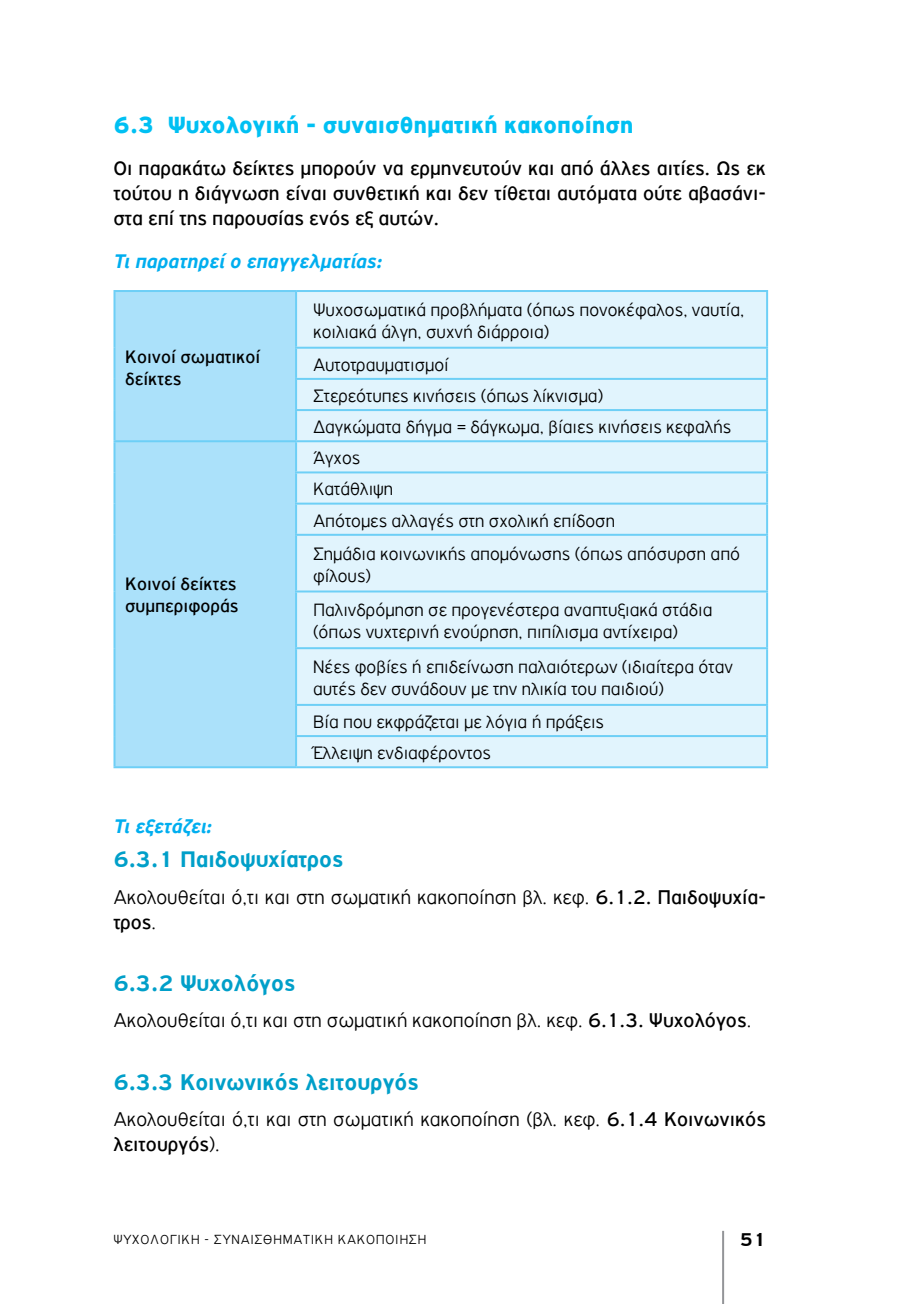
<style>
.page{position:relative;width:908px;height:1304px;background:#fff}
.page>*{position:absolute;margin:0;border:0;box-sizing:border-box;transform-origin:0 0}
.t1{font:900 25px "PF Highway Gothic";color:#00c0f3}
.t2{font:700 24px "PF Highway Gothic";color:#009fc9}
.t3{font:300 21px/25px "PF Highway Gothic";color:#000}
.t4{font:21px/25px "PF Highway Gothic";color:#000;text-align:justify}
.t5{font:italic 700 21px "PF Highway Gothic";color:#00aeef}
.t6{font:700 20px "PF Highway Gothic";color:#000}
.t7{font:300 19px/31.2px "PF Highway Gothic";color:#000}
.t8{font:19px/22px "PF Highway Gothic";color:#000}
.t9{font:300 14px "PF Highway Gothic";letter-spacing:.06em;color:#000}
.s1{font-weight:400}
</style>
<div class="page">
<hr style="left:721px;top:1231px;width:2px;height:73px;background:#939598">
<div style="left:115px;top:292px;width:180px;height:474px;background:#abe1fa"></div>
<svg style="left:297px;top:292px;width:468px;height:474px;background:#def3fc"></svg>
<hr style="left:295px;top:347px;width:472px;height:2px;background:#6dcff6">
<hr style="left:295px;top:378px;width:472px;height:2px;background:#6dcff6">
<hr style="left:295px;top:409px;width:472px;height:2px;background:#6dcff6">
<hr style="left:113px;top:440px;width:183px;height:2px;background:#6dcff6">
<hr style="left:296px;top:440px;width:471px;height:2px;background:#6dcff6">
<hr style="left:295px;top:471px;width:472px;height:2px;background:#6dcff6">
<hr style="left:295px;top:503px;width:472px;height:2px;background:#6dcff6">
<hr style="left:295px;top:534px;width:472px;height:2px;background:#6dcff6">
<hr style="left:295px;top:590px;width:472px;height:2px;background:#6dcff6">
<hr style="left:295px;top:647px;width:472px;height:2px;background:#6dcff6">
<hr style="left:295px;top:704px;width:472px;height:2px;background:#6dcff6">
<hr style="left:295px;top:735px;width:472px;height:2px;background:#6dcff6">
<hr style="left:296px;top:290px;width:471px;height:2px;background:#6dcff6">
<hr style="left:765px;top:292px;width:2px;height:55px;background:#6dcff6">
<hr style="left:765px;top:349px;width:2px;height:29px;background:#6dcff6">
<hr style="left:765px;top:380px;width:2px;height:29px;background:#6dcff6">
<hr style="left:765px;top:411px;width:2px;height:29px;background:#6dcff6">
<hr style="left:765px;top:442px;width:2px;height:29px;background:#6dcff6">
<hr style="left:765px;top:473px;width:2px;height:30px;background:#6dcff6">
<hr style="left:765px;top:505px;width:2px;height:29px;background:#6dcff6">
<hr style="left:765px;top:536px;width:2px;height:54px;background:#6dcff6">
<hr style="left:765px;top:592px;width:2px;height:55px;background:#6dcff6">
<hr style="left:765px;top:649px;width:2px;height:55px;background:#6dcff6">
<hr style="left:765px;top:706px;width:2px;height:29px;background:#6dcff6">
<hr style="left:765px;top:737px;width:2px;height:29px;background:#6dcff6">
<hr style="left:296px;top:766px;width:471px;height:2px;background:#6dcff6">
<hr style="left:113px;top:290px;width:183px;height:2px;background:#6dcff6">
<hr style="left:113px;top:292px;width:2px;height:56px;background:#6dcff6">
<hr style="left:295px;top:292px;width:2px;height:55px;background:#6dcff6">
<hr style="left:113px;top:348px;width:2px;height:31px;background:#6dcff6">
<hr style="left:295px;top:349px;width:2px;height:29px;background:#6dcff6">
<hr style="left:113px;top:379px;width:2px;height:31px;background:#6dcff6">
<hr style="left:295px;top:380px;width:2px;height:29px;background:#6dcff6">
<hr style="left:113px;top:410px;width:2px;height:30px;background:#6dcff6">
<hr style="left:295px;top:411px;width:2px;height:29px;background:#6dcff6">
<hr style="left:113px;top:442px;width:2px;height:30px;background:#6dcff6">
<hr style="left:295px;top:442px;width:2px;height:29px;background:#6dcff6">
<hr style="left:113px;top:472px;width:2px;height:32px;background:#6dcff6">
<hr style="left:295px;top:473px;width:2px;height:30px;background:#6dcff6">
<hr style="left:113px;top:504px;width:2px;height:31px;background:#6dcff6">
<hr style="left:295px;top:505px;width:2px;height:29px;background:#6dcff6">
<hr style="left:113px;top:535px;width:2px;height:56px;background:#6dcff6">
<hr style="left:295px;top:536px;width:2px;height:54px;background:#6dcff6">
<hr style="left:113px;top:591px;width:2px;height:57px;background:#6dcff6">
<hr style="left:295px;top:592px;width:2px;height:55px;background:#6dcff6">
<hr style="left:113px;top:648px;width:2px;height:57px;background:#6dcff6">
<hr style="left:295px;top:649px;width:2px;height:55px;background:#6dcff6">
<hr style="left:113px;top:705px;width:2px;height:31px;background:#6dcff6">
<hr style="left:295px;top:706px;width:2px;height:29px;background:#6dcff6">
<hr style="left:113px;top:736px;width:2px;height:30px;background:#6dcff6">
<hr style="left:295px;top:737px;width:2px;height:29px;background:#6dcff6">
<hr style="left:113px;top:766px;width:183px;height:2px;background:#6dcff6">
<h1 class="t1" style="left:113px;top:111px;width:521px">6.3 Ψυχολογική - συναισθηματική κακοποίηση</h1>
<p class="t4" style="left:113px;top:155px;width:654px">Οι παρακάτω δείκτες μπορούν να ερμηνευτούν και από άλλες αιτίες. Ως εκ τούτου η διάγνωση είναι συνθετική και δεν τίθεται αυτόματα ούτε αβασάνι&shy;στα επί της παρουσίας ενός εξ αυτών.</p>
<p class="t5" style="left:113px;top:250px;width:270px">Τι παρατηρεί ο επαγγελματίας:</p>
<p class="t8" style="left:125px;top:345px;width:136px">Κοινοί σωματικοί δείκτες</p>
<p class="t8" style="left:125px;top:572px;width:115px">Κοινοί δείκτες συμπεριφοράς</p>
<p class="t7" style="left:313px;top:298px;width:432px;line-height:22px">Ψυχοσωματικά προβλήματα (όπως πονοκέφαλος, ναυτία, κοιλιακά άλγη, συχνή διάρροια)</p>
<p class="t7" style="left:313px;top:349px;width:419px">Αυτοτραυματισμοί<br>Στερεότυπες κινήσεις (όπως λίκνισμα)<br>Δαγκώματα δήγμα = δάγκωμα, βίαιες κινήσεις κεφαλής</p>
<p class="t7" style="left:313px;top:442px;width:303px">Άγχος<br>Κατάθλιψη<br>Απότομες αλλαγές στη σχολική επίδοση</p>
<p class="t7" style="left:313px;top:542px;width:428px;line-height:22px">Σημάδια κοινωνικής απομόνωσης (όπως απόσυρση από φίλους)</p>
<p class="t7" style="left:313px;top:599px;width:401px;line-height:22px">Παλινδρόμηση σε προγενέστερα αναπτυξιακά στάδια (όπως νυχτερινή ενούρηση, πιπίλισμα αντίχειρα)</p>
<p class="t7" style="left:313px;top:656px;width:421px;line-height:22px">Νέες φοβίες ή επιδείνωση παλαιότερων (ιδιαίτερα όταν αυτές δεν συνάδουν με την ηλικία του παιδιού)</p>
<p class="t7" style="left:313px;top:706px;width:292px">Βία που εκφράζεται με λόγια ή πράξεις<br>Έλλειψη ενδιαφέροντος</p>
<p class="t5" style="left:113px;top:815px;width:100px">Τι εξετάζει:</p>
<p class="t2" style="left:113px;top:847px;width:231px">6.3.1 Παιδοψυχίατρος</p>
<p class="t3" style="left:113px;top:884px;width:653px">Ακολουθείται ό,τι και στη σωματική κακοποίηση βλ. κεφ. <span class="s1">6.1.2. Παιδοψυχία&shy;τρος</span>.</p>
<p class="t2" style="left:113px;top:970px;width:183px">6.3.2 Ψυχολόγος</p>
<p class="t3" style="left:113px;top:1008px;width:639px">Ακολουθείται ό,τι και στη σωματική κακοποίηση βλ. κεφ. <span class="s1">6.1.3. Ψυχολόγος</span>.</p>
<p class="t2" style="left:113px;top:1069px;width:307px">6.3.3 Κοινωνικός λειτουργός</p>
<p class="t3" style="left:113px;top:1107px;width:653px">Ακολουθείται ό,τι και στη σωματική κακοποίηση (βλ. κεφ. <span class="s1">6.1.4 Κοινωνικός λειτουργός</span>).</p>
<p class="t9" style="left:113px;top:1232px;width:56px">Ψυχολογική</p>
<p class="t9" style="left:204px;top:1232px;width:19px">- συναισ</p>
<p class="t9" style="left:263px;top:1232px;width:20px">θηματική</p>
<p class="t9" style="left:337px;top:1232px;width:10px">κακοποίηση</p>
<p class="t6" style="left:739px;top:1228px;width:28px">51</p>
</div>
